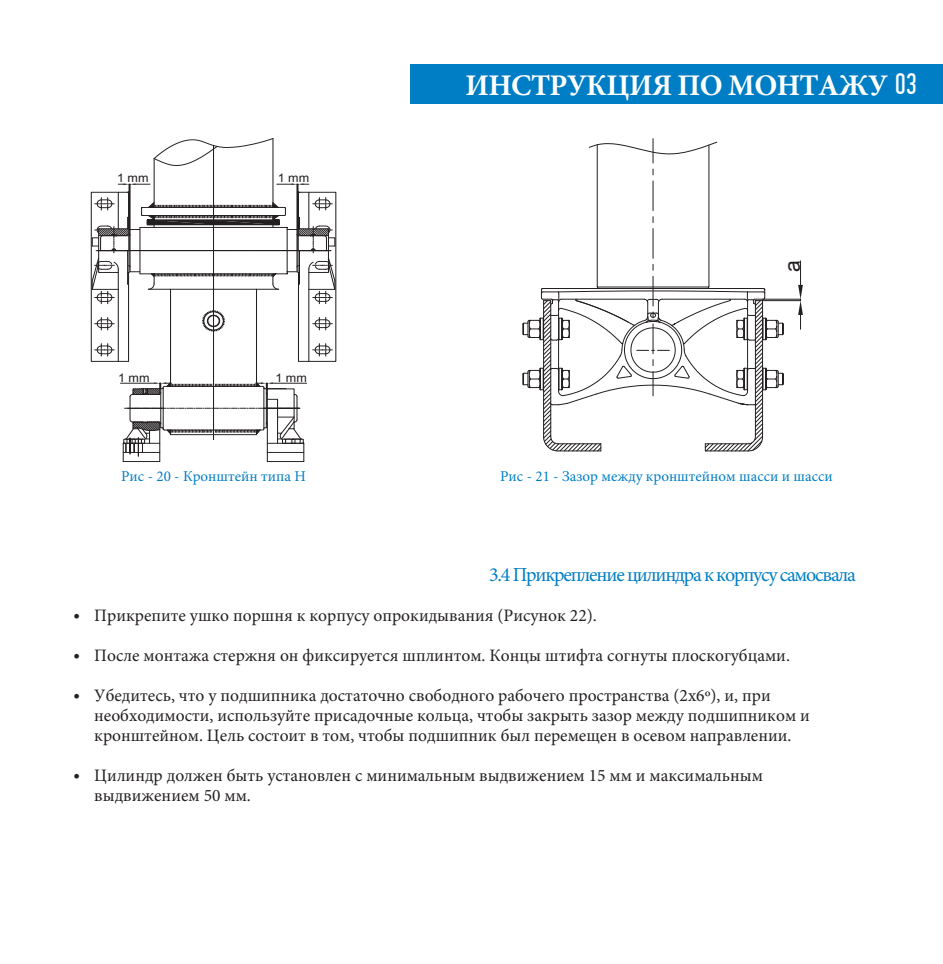
<style>
.page{position:relative;width:943px;height:964px;background:#fff}
.page>*{position:absolute;margin:0;border:0;box-sizing:border-box;transform-origin:0 0}
.t1{font:700 30px "Minion Pro";letter-spacing:-.02em;color:#fff}
.t2{font:21px "Arial";color:#231f20}
.t3{font:20px "Minion Pro";letter-spacing:-.06em;color:#007ec5}
.t4{font:17.5px/20px "Minion Pro";color:#231f20}
.t5{font:15px "Minion Pro";color:#007ec5}
.t6{font:11.75px "Arial";color:#231f20;scale:1.07 1}
.s1{font-family:"PF Din Text Comp Pro";font-weight:400;font-size:29.75px}
.s2{font-family:"PF Din Display Pro"}
</style>
<div class="page">
<div style="left:410px;top:64px;width:532px;height:40px;background:#007ec5"></div>
<div style="left:91px;top:192px;width:38px;height:169px;border:1px solid #231f20"></div>
<svg style="left:92px;top:138px;width:243px;height:324px"></svg>
<svg style="left:588px;top:147px;width:122px;height:139px"></svg>
<hr style="left:652px;top:181px;width:1px;height:30px;background:#231f20">
<svg style="left:652px;top:229px;width:1px;height:29px"></svg>
<hr style="left:652px;top:276px;width:1px;height:30px;background:#231f20">
<svg style="left:522px;top:286px;width:261px;height:165px"></svg>
<svg style="left:589px;top:139px;width:128px;height:24px"></svg>
<hr style="left:762px;top:300px;width:38px;height:1px;background:#231f20">
<hr style="left:762px;top:299px;width:38px;height:1px;background:#231f20">
<svg style="left:798px;top:261px;width:5px;height:68px"></svg>
<img style="left:697px;top:334px;width:37px;height:36px">
<p class="t6" style="left:117px;top:170px;width:31px">1 mm</p>
<p class="t6" style="left:278px;top:170px;width:31px">1 mm</p>
<p class="t6" style="left:118px;top:370px;width:31px">1 mm</p>
<p class="t6" style="left:275px;top:370px;width:31px">1 mm</p>
<p class="t5" style="left:121px;top:466px;width:186px">Рис - 20 - Кронштейн типа H</p>
<h1 class="t1" style="left:465px;top:65px;width:453px">ИНСТРУКЦИЯ ПО МОНТАЖУ <span class="s1">03</span></h1>
<p class="t2" style="left:778px;top:272px;width:13px;rotate:-90deg">a</p>
<p class="t5" style="left:500px;top:466px;width:334px">Рис - 21 - Зазор между кронштейном шасси и шасси</p>
<p class="t3" style="left:489px;top:561px;width:368px">3.4 Прикрепление цилиндра к корпусу самосвала</p>
<p class="t4" style="left:73px;top:605px;width:525px"><span class="s2">•</span> Прикрепите ушко поршня к корпусу опрокидывания (Рисунок 22).</p>
<p class="t4" style="left:73px;top:645px;width:718px"><span class="s2">•</span> После монтажа стержня он фиксируется шплинтом. Концы штифта согнуты плоскогубцами.</p>
<p class="t4" style="left:94px;top:685px;width:717px;text-indent:-21px"><span class="s2">•</span> Убедитесь, что у подшипника достаточно свободного рабочего пространства (2x6º), и, при необходимости, используйте присадочные кольца, чтобы закрыть зазор между подшипником и кронштейном. Цель состоит в том, чтобы подшипник был перемещен в осевом направлении.</p>
<p class="t4" style="left:94px;top:765px;width:670px;text-indent:-21px"><span class="s2">•</span> Цилиндр должен быть установлен с минимальным выдвижением 15 мм и максимальным выдвижением 50 мм.</p>
</div>
